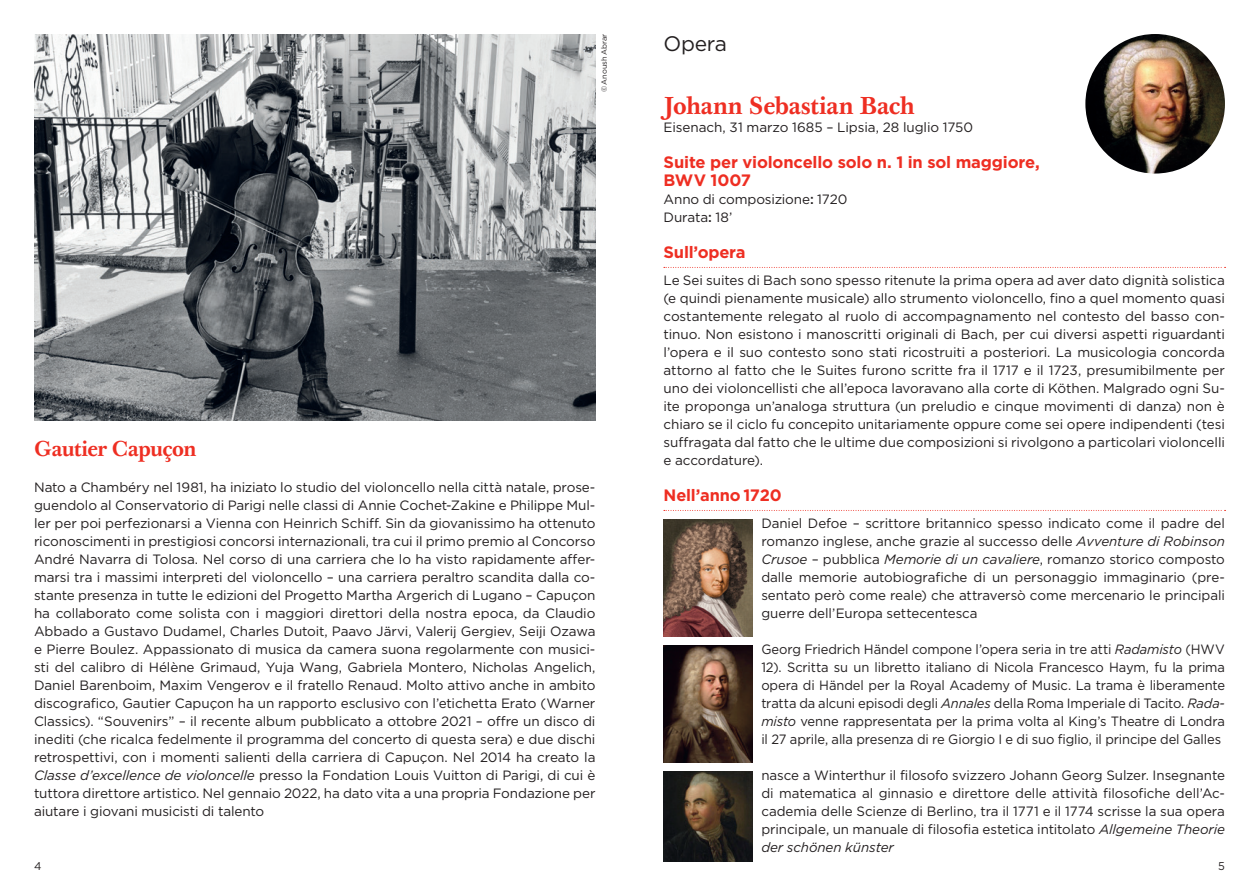
<style>
.page{position:relative;width:1259px;height:893px;background:#fff}
.page>*{position:absolute;margin:0;border:0;box-sizing:border-box;transform-origin:0 0}
.t1{font:700 24px "Baskerville 10 Pro";letter-spacing:-.02em;color:#ee2e22}
.t2{font:700 21px "Baskerville 10 Pro";letter-spacing:-.03em;color:#ee2e22}
.t3{font:21px "Gotham";letter-spacing:-.015em;color:#231f20}
.t4{font:700 16.5px/18px "Gotham";letter-spacing:-.01em;color:#ee2e22}
.t5{font:13.5px/18px "Gotham";letter-spacing:-.01em;color:#231f20;text-align:justify}
.t6{font:13.5px/18px "Gotham";letter-spacing:-.01em;color:#231f20;text-align:justify;scale:.96 1}
.t7{font:11.25px "Gotham";color:#231f20}
.t8{font:7.5px "Gotham";color:#231f20}
.s1{font-weight:500}
.s2{font-style:italic}
</style>
<div class="page">
<img style="left:34px;top:34px;width:561px;height:386px">
<svg style="left:664px;top:267px;width:561px;height:1px"></svg>
<svg style="left:664px;top:510px;width:561px;height:1px"></svg>
<img style="left:1085px;top:34px;width:140px;height:140px;border-radius:70px">
<img style="left:663px;top:519px;width:90px;height:117px">
<img style="left:663px;top:645px;width:90px;height:117px">
<img style="left:663px;top:771px;width:90px;height:90px">
<p class="t8" style="left:599px;top:92px;width:59px;rotate:-90deg">© Anoush Abrar</p>
<h2 class="t3" style="left:663px;top:30px;width:65px">Opera</h2>
<h1 class="t1" style="left:663px;top:90px;width:253px">Johann Sebastian Bach</h1>
<p class="t5" style="left:663px;top:118px;width:311px">Eisenach, 31 marzo 1685 – Lipsia, 28 luglio 1750</p>
<p class="t4" style="left:663px;top:153px;width:378px">Suite per violoncello solo n. 1 in sol maggiore,<br>BWV 1007</p>
<p class="t5" style="left:663px;top:190px;width:185px">Anno di composizione<span class="s1">:</span> 1720<br>Durata<span class="s1">:</span> 18’</p>
<p class="t4" style="left:663px;top:243px;width:83px">Sull’opera</p>
<p class="t5" style="left:663px;top:271px;width:563px">Le Sei suites di Bach sono spesso ritenute la prima opera ad aver dato dignità solistica (e quindi pienamente musicale) allo strumento violoncello, fino a quel momento quasi costantemente relegato al ruolo di accompagnamento nel contesto del basso con&shy;tinuo. Non esistono i manoscritti originali di Bach, per cui diversi aspetti riguardanti l’opera e il suo contesto sono stati ricostruiti a posteriori. La musicologia concorda attorno al fatto che le Suites furono scritte fra il 1717 e il 1723, presumibilmente per uno dei violoncellisti che all’epoca lavoravano alla corte di Köthen. Malgrado ogni Su&shy;ite proponga un’analoga struttura (un preludio e cinque movimenti di danza) non è chiaro se il ciclo fu concepito unitariamente oppure come sei opere indipendenti (tesi suffragata dal fatto che le ultime due composizioni si rivolgono a particolari violoncelli e accordature).</p>
<p class="t4" style="left:663px;top:486px;width:120px">Nell’anno 1720</p>
<p class="t5" style="left:761px;top:514px;width:465px">Daniel Defoe – scrittore britannico spesso indicato come il padre del romanzo inglese, anche grazie al successo delle <span class="s2">Avventure di Robinson Crusoe</span> – pubblica <span class="s2">Memorie di un cavaliere</span>, romanzo storico composto dalle memorie autobiografiche di un personaggio immaginario (pre&shy;sentato però come reale) che attraversò come mercenario le principali guerre dell’Europa settecentesca</p>
<p class="t6" style="left:761px;top:640px;width:484px">Georg Friedrich Händel compone l’opera seria in tre atti <span class="s2">Radamisto</span> (HWV 12). Scritta su un libretto italiano di Nicola Francesco Haym, fu la prima opera di Händel per la Royal Academy of Music. La trama è liberamente tratta da alcuni episodi degli <span class="s2">Annales</span> della Roma Imperiale di Tacito. <span class="s2">Rada&shy;misto</span> venne rappresentata per la prima volta al King’s Theatre di Londra il 27 aprile, alla presenza di re Giorgio I e di suo figlio, il principe del Galles</p>
<p class="t5" style="left:761px;top:766px;width:465px">nasce a Winterthur il filosofo svizzero Johann Georg Sulzer. Insegnante di matematica al ginnasio e direttore delle attività filosofiche dell’Ac&shy;cademia delle Scienze di Berlino, tra il 1771 e il 1774 scrisse la sua opera principale, un manuale di filosofia estetica intitolato <span class="s2">Allgemeine Theorie der schönen künster</span></p>
<h2 class="t2" style="left:34px;top:435px;width:164px">Gautier Capuçon</h2>
<p class="t5" style="left:34px;top:478px;width:563px">Nato a Chambéry nel 1981, ha iniziato lo studio del violoncello nella città natale, prose&shy;guendolo al Conservatorio di Parigi nelle classi di Annie Cochet-Zakine e Philippe Mul&shy;ler per poi perfezionarsi a Vienna con Heinrich Schiff. Sin da giovanissimo ha ottenuto riconoscimenti in prestigiosi concorsi internazionali, tra cui il primo premio al Concorso André Navarra di Tolosa. Nel corso di una carriera che lo ha visto rapidamente affer&shy;marsi tra i massimi interpreti del violoncello – una carriera peraltro scandita dalla co&shy;stante presenza in tutte le edizioni del Progetto Martha Argerich di Lugano – Capuçon ha collaborato come solista con i maggiori direttori della nostra epoca, da Claudio Abbado a Gustavo Dudamel, Charles Dutoit, Paavo Järvi, Valerij Gergiev, Seiji Ozawa e Pierre Boulez. Appassionato di musica da camera suona regolarmente con musici&shy;sti del calibro di Hélène Grimaud, Yuja Wang, Gabriela Montero, Nicholas Angelich, Daniel Barenboim, Maxim Vengerov e il fratello Renaud. Molto attivo anche in ambito discografico, Gautier Capuçon ha un rapporto esclusivo con l’etichetta Erato (Warner Classics). “Souvenirs” – il recente album pubblicato a ottobre 2021 – offre un disco di inediti (che ricalca fedelmente il programma del concerto di questa sera) e due dischi retrospettivi, con i momenti salienti della carriera di Capuçon. Nel 2014 ha creato la <span class="s2">Classe d’excellence de violoncelle</span> presso la Fondation Louis Vuitton di Parigi, di cui è tuttora direttore artistico. Nel gennaio 2022, ha dato vita a una propria Fondazione per aiutare i giovani musicisti di talento</p>
<p class="t7" style="left:34px;top:859px;width:9px">4</p>
<p class="t7" style="left:1218px;top:859px;width:8px">5</p>
</div>
